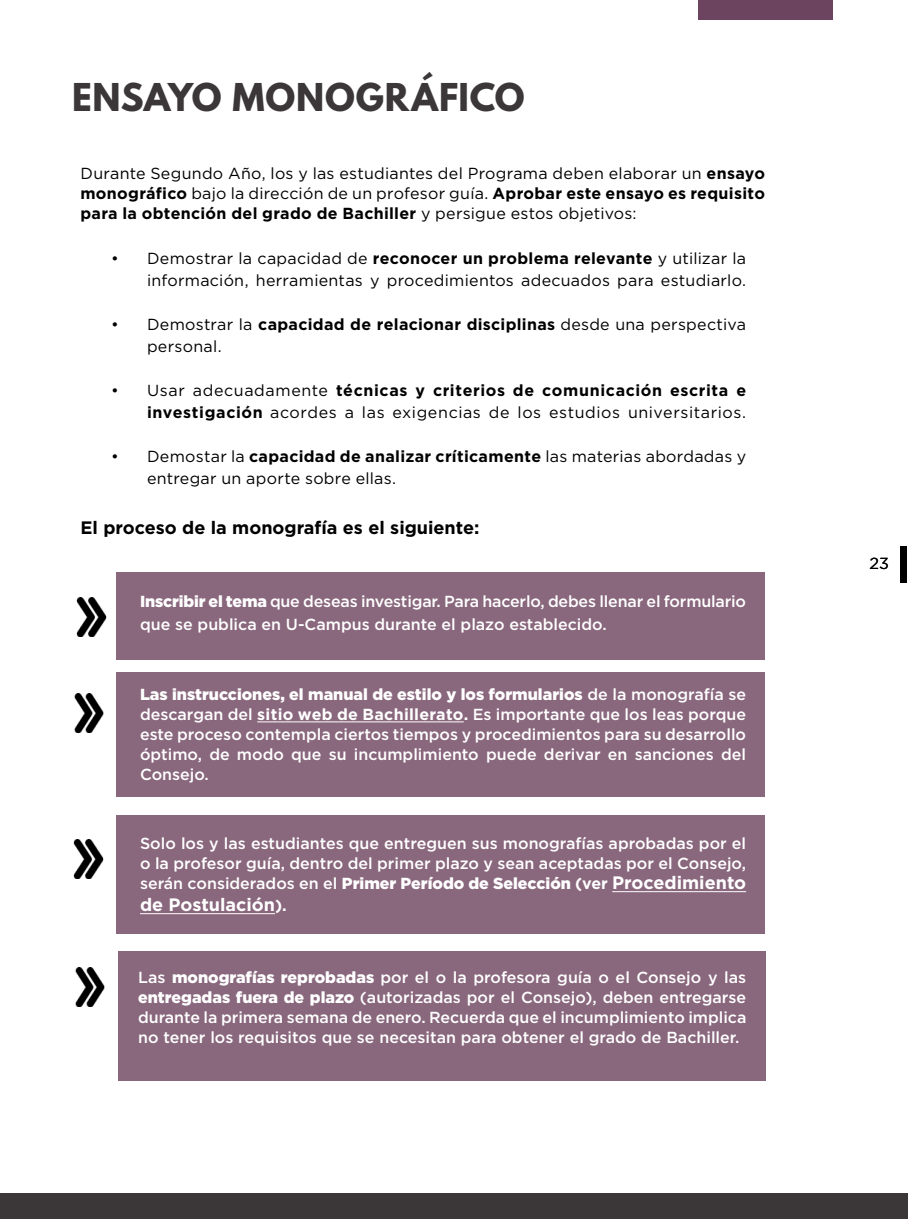
<style>
.page{position:relative;width:908px;height:1219px;background:#fff}
.page>*{position:absolute;margin:0;border:0;box-sizing:border-box;transform-origin:0 0}
.t1{font:700 34px "League Spartan";letter-spacing:.02em;color:#3b3738}
.t2{font:700 18px "Gotham";color:#000}
.t3{font:700 18px "Gotham";color:#fff}
.t4{font:500 16px/20px "Gotham";color:#fff;text-align:justify}
.t5{font:16px/22px "Gotham";letter-spacing:.02em;color:#000;text-align:right}
.s1{font-weight:700}
.s2{font-weight:900}
.s3{font-weight:700;font-size:18px}
.s4{font-size:16px}
</style>
<div class="page">
<div style="left:900px;top:546px;width:6px;height:36px;background:#000"></div>
<div style="left:697px;top:0;width:135px;height:19px;background:#6d445f"></div>
<div style="left:118px;top:952px;width:646px;height:129px;background:#89677d"></div>
<div style="left:116px;top:572px;width:648px;height:88px;background:#89677d"></div>
<div style="left:116px;top:672px;width:648px;height:124px;background:#89677d"></div>
<div style="left:116px;top:815px;width:648px;height:118px;background:#89677d"></div>
<hr style="left:257px;top:721px;width:206px;height:1px;background:#fff">
<hr style="left:612px;top:891px;width:133px;height:1px;background:#fff">
<hr style="left:140px;top:913px;width:135px;height:1px;background:#fff">
<img style="left:76px;top:598px;width:31px;height:39px">
<img style="left:74px;top:694px;width:30px;height:39px">
<img style="left:73px;top:839px;width:31px;height:40px">
<img style="left:75px;top:967px;width:30px;height:39px">
<div style="left:0;top:1193px;width:907px;height:26px;background:#3b3738"></div>
<h1 class="t1" style="left:72px;top:71px;width:454px">ENSAYO MONOGRÁFICO</h1>
<p class="t5" style="left:80px;top:163px;width:685px;line-height:20px;text-align:justify">Durante Segundo Año, los y las estudiantes del Programa deben elaborar un <span class="s1">ensayo monográfico</span> bajo la dirección de un profesor guía. <span class="s1">Aprobar este ensayo es requisito para la obtención del grado de Bachiller</span> y persigue estos objetivos:</p>
<p class="t5" style="left:111px;top:247px;width:636px">• Demostrar la capacidad de <span class="s1">reconocer un problema relevante</span> y utilizar la información, herramientas y procedimientos adecuados para estudiarlo.</p>
<p class="t5" style="left:147px;top:313px;width:600px;text-align:left;text-indent:-36px">• Demostrar la <span class="s1">capacidad de relacionar disciplinas</span> desde una perspectiva personal.</p>
<p class="t5" style="left:111px;top:379px;width:636px">• Usar adecuadamente <span class="s1">técnicas y criterios de comunicación escrita e investigación</span> acordes a las exigencias de los estudios universitarios.</p>
<p class="t5" style="left:147px;top:445px;width:600px;text-align:left;text-indent:-36px">• Demostar la <span class="s1">capacidad de analizar críticamente</span> las materias abordadas y entregar un aporte sobre ellas.</p>
<p class="t2" style="left:80px;top:518px;width:400px">El proceso de la monografía es el siguiente:</p>
<p class="t4" style="left:140px;top:591px;width:607px;line-height:22px"><span class="s2">Inscribir el tema</span> que deseas investigar. Para hacerlo, debes llenar el formulario que se publica en U-Campus durante el plazo establecido.</p>
<p class="t4" style="left:140px;top:684px;width:607px"><span class="s2">Las instrucciones, el manual de estilo y los formularios</span> de la monografía se descargan del <span class="s1">sitio web de Bachillerato.</span> Es importante que los leas porque este proceso contempla ciertos tiempos y procedimientos para su desarrollo óptimo, de modo que su incumplimiento puede derivar en sanciones del Consejo.</p>
<p class="t4" style="left:140px;top:833px;width:607px">Solo los y las estudiantes que entreguen sus monografías aprobadas por el o la profesor guía, dentro del primer plazo y sean aceptadas por el Consejo, serán considerados en el <span class="s2">Primer Período de Selección</span> <span class="s1">(ver</span> <span class="s3">Procedimiento</span></p>
<p class="t3" style="left:140px;top:894px;width:148px">de Postulación<span class="s4">).</span></p>
<p class="t4" style="left:138px;top:967px;width:609px">Las <span class="s2">monografías reprobadas</span> por el o la profesora guía o el Consejo y las <span class="s2">entregadas fuera de plazo</span> (autorizadas por el Consejo), deben entregarse durante la primera semana de enero. Recuerda que el incumplimiento implica no tener los requisitos que se necesitan para obtener el grado de Bachiller.</p>
<p class="t5" style="left:869px;top:552px;width:21px">23</p>
</div>
